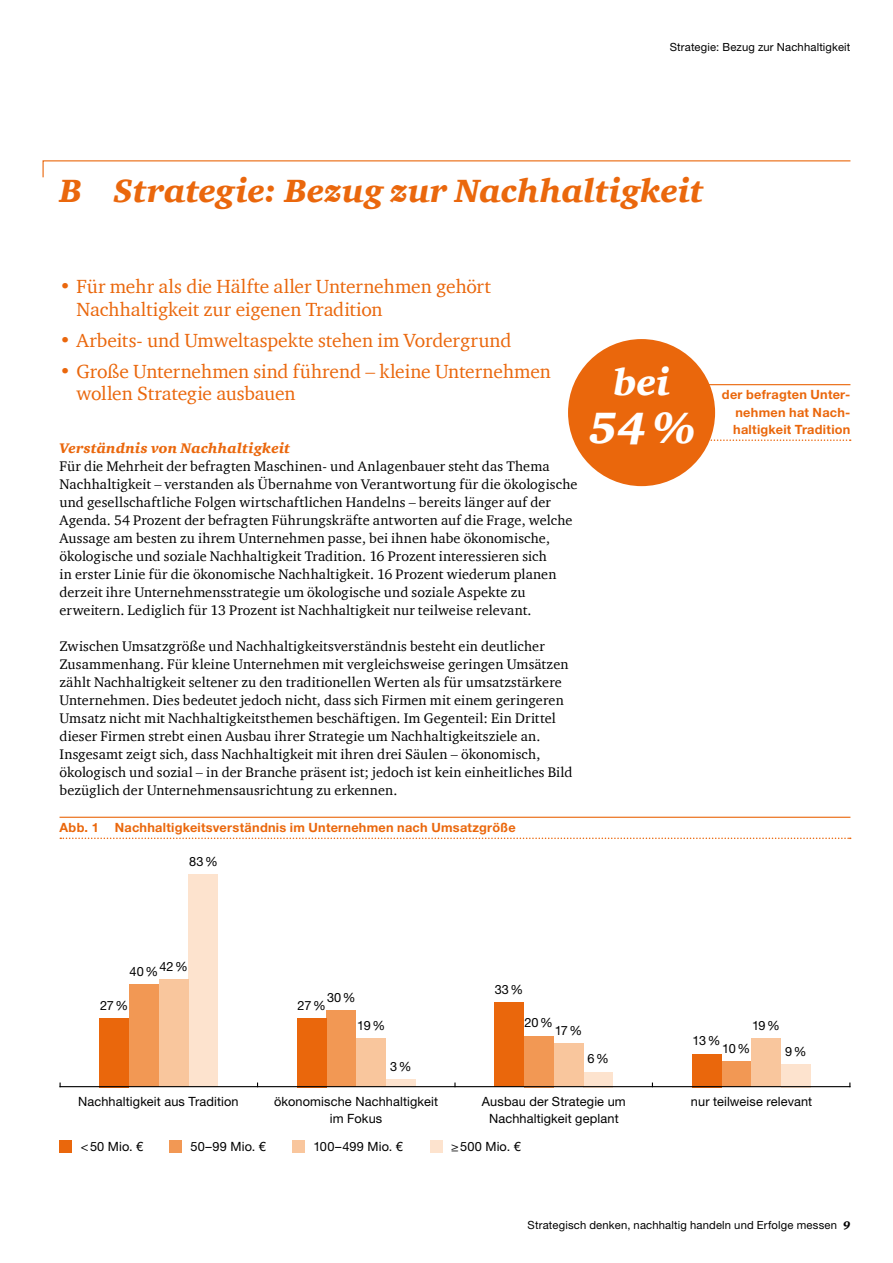
<style>
.page{position:relative;width:893px;height:1263px;background:#fff}
.page>*{position:absolute;margin:0;border:0;box-sizing:border-box;transform-origin:0 0}
.t1{font:italic 900 45px "Charter ITC Com";color:#fff}
.t2{font:italic 900 37.5px "Charter ITC Com";color:#fff}
.t3{font:italic 900 33px "Charter ITC Com";letter-spacing:.005em;color:#ea670c}
.t4{font:19.5px/22.5px "Charter ITC Com";letter-spacing:-.005em;color:#ea670c}
.t5{font:14.25px/18px "Charter ITC Com";letter-spacing:.01em;color:#000}
.t6{font:italic 900 14.25px "Charter ITC Com";letter-spacing:.015em;color:#ea670c}
.t7{font:12.75px/17.2px "Helvetica Neue LT";letter-spacing:.01em;color:#000;text-align:center}
.t8{font:700 12.75px/17.2px "Helvetica Neue LT";letter-spacing:.02em;color:#ea670c;text-align:right}
.t9{font:11.25px "Helvetica Neue LT";letter-spacing:.015em;color:#000}
.s1{font-family:"Charter ITC Com";font-weight:900;font-style:italic}
</style>
<div class="page">
<svg style="left:42px;top:160px;width:809px;height:18px"></svg>
<hr style="left:60px;top:817px;width:790px;height:1px;background:#ea670c">
<svg style="left:60px;top:837px;width:791px;height:2px"></svg>
<div style="left:60px;top:1140px;width:12px;height:13px;background:#ea670c"></div>
<div style="left:169px;top:1140px;width:13px;height:13px;background:#f29854"></div>
<div style="left:292px;top:1140px;width:13px;height:13px;background:#f9c69d"></div>
<div style="left:430px;top:1140px;width:13px;height:13px;background:#fde3ce"></div>
<div style="left:189px;top:874px;width:29px;height:213px;background:#fde3ce"></div>
<div style="left:159px;top:980px;width:30px;height:107px;background:#f9c69d"></div>
<div style="left:129px;top:985px;width:30px;height:102px;background:#f29854"></div>
<div style="left:99px;top:1018px;width:30px;height:69px;background:#ea670c"></div>
<div style="left:386px;top:1079px;width:30px;height:8px;background:#fde3ce"></div>
<div style="left:356px;top:1038px;width:30px;height:49px;background:#f9c69d"></div>
<div style="left:326px;top:1010px;width:30px;height:77px;background:#f29854"></div>
<div style="left:297px;top:1018px;width:29px;height:69px;background:#ea670c"></div>
<div style="left:583px;top:1072px;width:30px;height:15px;background:#fde3ce"></div>
<div style="left:554px;top:1044px;width:29px;height:43px;background:#f9c69d"></div>
<div style="left:524px;top:1036px;width:30px;height:51px;background:#f29854"></div>
<div style="left:494px;top:1003px;width:30px;height:84px;background:#ea670c"></div>
<div style="left:781px;top:1064px;width:30px;height:23px;background:#fde3ce"></div>
<div style="left:751px;top:1038px;width:30px;height:49px;background:#f9c69d"></div>
<div style="left:721px;top:1061px;width:30px;height:26px;background:#f29854"></div>
<div style="left:692px;top:1054px;width:29px;height:33px;background:#ea670c"></div>
<hr style="left:60px;top:1086px;width:790px;height:1px;background:#000">
<hr style="left:660px;top:384px;width:190px;height:1px;background:#ea670c">
<svg style="left:709px;top:439px;width:142px;height:2px"></svg>
<div style="left:568px;top:339px;width:147px;height:147px;background:#ea670c;border-radius:50%"></div>
<p class="t9" style="left:670px;top:41px;width:182px">Strategie: Bezug zur Nachhaltigkeit</p>
<h3 class="t3" style="left:60px;top:171px;width:645px">B Strategie: Bezug zur Nachhaltigkeit</h3>
<h3 class="t4" style="left:77px;top:275px;width:416px;text-indent:-17px">• Für mehr als die Hälfte aller Unternehmen gehört<br>Nachhaltigkeit zur eigenen Tradition</h3>
<h3 class="t4" style="left:60px;top:328px;width:453px">• Arbeits- und Umweltaspekte stehen im Vordergrund</h3>
<h3 class="t4" style="left:77px;top:359px;width:476px;text-indent:-17px">• Große Unternehmen sind führend – kleine Unternehmen wollen Strategie ausbauen</h3>
<p class="t6" style="left:60px;top:440px;width:232px">Verständnis von Nachhaltigkeit</p>
<p class="t5" style="left:60px;top:457px;width:519px">Für die Mehrheit der befragten Maschinen- und Anlagenbauer steht das Thema Nachhaltigkeit – verstanden als Übernahme von Verantwortung für die ökologische und gesellschaftliche Folgen wirtschaftlichen Handelns – bereits länger auf der Agenda. 54 Prozent der befragten Führungskräfte antworten auf die Frage, welche Aussage am besten zu ihrem Unternehmen passe, bei ihnen habe ökonomische, ökologische und soziale Nachhaltigkeit Tradition. 16 Prozent interessieren sich<br>in erster Linie für die ökonomische Nachhaltigkeit. 16 Prozent wiederum planen derzeit ihre Unternehmensstrategie um ökologische und soziale Aspekte zu erweitern. Lediglich für 13 Prozent ist Nachhaltigkeit nur teilweise relevant.</p>
<p class="t5" style="left:60px;top:637px;width:515px">Zwischen Umsatzgröße und Nachhaltigkeitsverständnis besteht ein deutlicher Zusammenhang. Für kleine Unternehmen mit vergleichsweise geringen Umsätzen zählt Nachhaltigkeit seltener zu den traditionellen Werten als für umsatzstärkere Unternehmen. Dies bedeutet jedoch nicht, dass sich Firmen mit einem geringeren Umsatz nicht mit Nachhaltigkeitsthemen beschäftigen. Im Gegenteil: Ein Drittel dieser Firmen strebt einen Ausbau ihrer Strategie um Nachhaltigkeitsziele an.<br>Insgesamt zeigt sich, dass Nachhaltigkeit mit ihren drei Säulen – ökonomisch, ökologisch und sozial – in der Branche präsent ist; jedoch ist kein einheitliches Bild bezüglich der Unternehmensausrichtung zu erkennen.</p>
<p class="t8" style="left:60px;top:818px;width:41px">Abb. 1</p>
<p class="t8" style="left:115px;top:818px;width:402px">Nachhaltigkeitsverständnis im Unternehmen nach Umsatzgröße</p>
<p class="t7" style="left:189px;top:853px;width:30px">83%</p>
<h2 class="t2" style="left:613px;top:359px;width:58px">bei</h2>
<h1 class="t1" style="left:589px;top:400px;width:109px">54%</h1>
<p class="t8" style="left:722px;top:386px;width:130px">der befragten Unter&shy;nehmen hat Nach-</p>
<p class="t8" style="left:733px;top:420px;width:119px">haltigkeit Tradition</p>
<p class="t7" style="left:130px;top:960px;width:60px">40%42%</p>
<p class="t7" style="left:100px;top:996px;width:30px">27%</p>
<p class="t7" style="left:327px;top:988px;width:30px">30%</p>
<p class="t7" style="left:297px;top:996px;width:30px">27%</p>
<p class="t7" style="left:495px;top:981px;width:30px">33%</p>
<p class="t7" style="left:357px;top:1017px;width:29px">19%</p>
<p class="t7" style="left:390px;top:1058px;width:23px">3%</p>
<p class="t7" style="left:525px;top:1014px;width:30px">20%</p>
<p class="t7" style="left:555px;top:1022px;width:29px">17%</p>
<p class="t7" style="left:588px;top:1050px;width:23px">6%</p>
<p class="t7" style="left:752px;top:1017px;width:29px">19%</p>
<p class="t7" style="left:692px;top:1032px;width:29px">13%</p>
<p class="t7" style="left:722px;top:1040px;width:30px">10%</p>
<p class="t7" style="left:785px;top:1042px;width:23px">9%</p>
<p class="t7" style="left:78px;top:1092px;width:162px">Nachhaltigkeit aus Tradition</p>
<p class="t7" style="left:274px;top:1092px;width:165px">ökonomische Nachhaltigkeit im Fokus</p>
<p class="t7" style="left:482px;top:1092px;width:145px">Ausbau der Strategie um<br>Nachhaltigkeit geplant</p>
<p class="t7" style="left:691px;top:1092px;width:123px">nur teilweise relevant</p>
<p class="t7" style="left:81px;top:1138px;width:64px">&lt;50 Mio. €</p>
<p class="t7" style="left:191px;top:1138px;width:77px">50–99 Mio. €</p>
<p class="t7" style="left:313px;top:1138px;width:91px">100–499 Mio. €</p>
<p class="t7" style="left:451px;top:1138px;width:71px">≥500 Mio. €</p>
<p class="t9" style="left:528px;top:1218px;width:324px">Strategisch denken, nachhaltig handeln und Erfolge messen <span class="s1">9</span></p>
</div>
